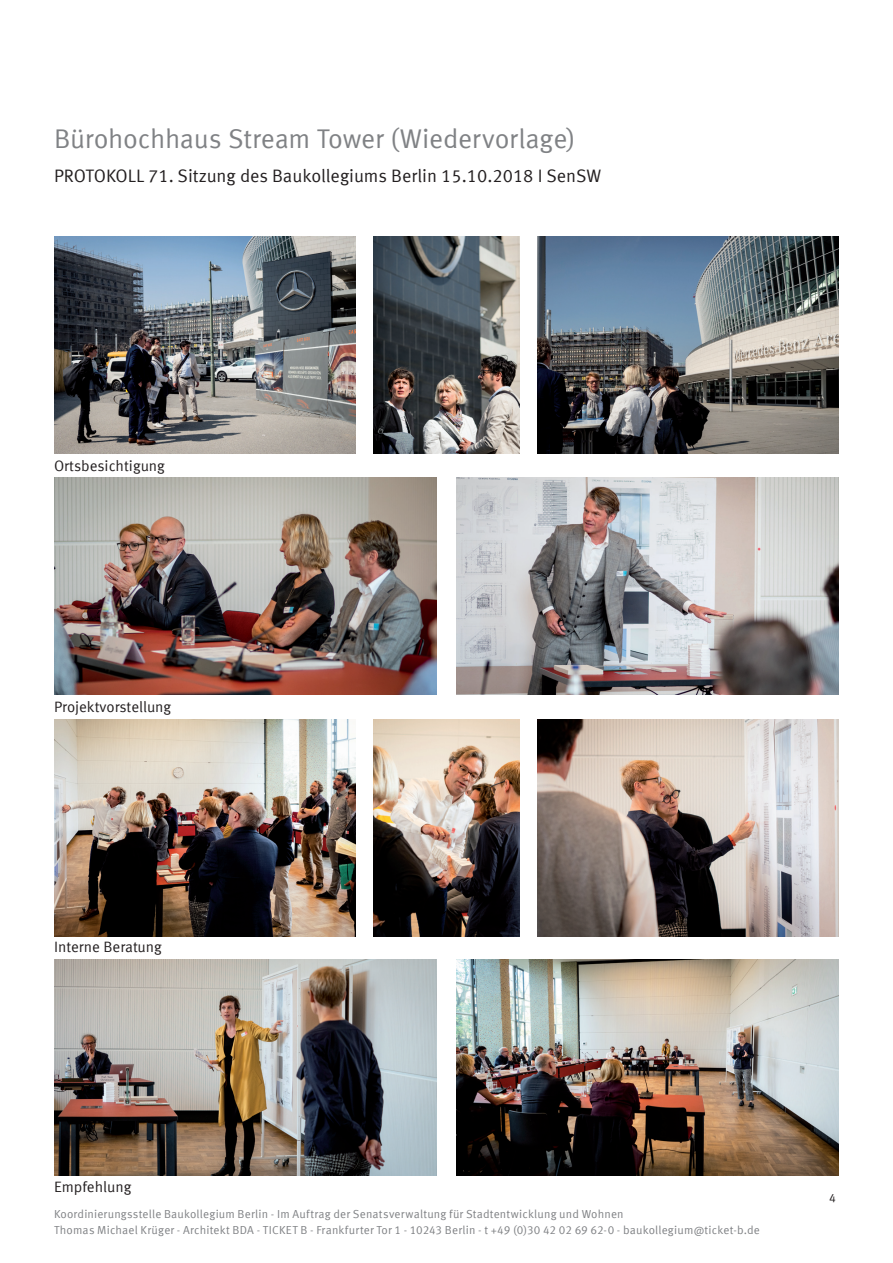
<style>
.page{position:relative;width:893px;height:1263px;background:#fff}
.page>*{position:absolute;margin:0;border:0;box-sizing:border-box;transform-origin:0 0}
.t1{font:27px "Meta Offc Norm";letter-spacing:-.01em;color:#808285}
.t2{font:18px "Meta Offc Norm";color:#231f20}
.t3{font:15px "Meta Offc Norm";color:#231f20}
.t4{font:12px "Meta Offc Norm";color:#231f20}
.t5{font:11.55px/15.8px "Meta Offc Norm";letter-spacing:.015em;color:#808285}
</style>
<div class="page">
<img style="left:54px;top:237px;width:302px;height:217px">
<img style="left:373px;top:237px;width:146px;height:217px">
<img style="left:537px;top:237px;width:302px;height:217px">
<img style="left:54px;top:478px;width:383px;height:216px">
<img style="left:456px;top:478px;width:383px;height:216px">
<img style="left:537px;top:719px;width:302px;height:217px">
<img style="left:54px;top:719px;width:302px;height:217px">
<img style="left:373px;top:719px;width:146px;height:217px">
<img style="left:54px;top:959px;width:383px;height:217px">
<img style="left:456px;top:959px;width:383px;height:217px">
<h1 class="t1" style="left:54px;top:123px;width:523px">Bürohochhaus Stream Tower (Wiedervorlage)</h1>
<h2 class="t2" style="left:54px;top:166px;width:549px">PROTOKOLL 71. Sitzung des Baukollegiums Berlin 15.10.2018 I SenSW</h2>
<p class="t3" style="left:54px;top:457px;width:112px">Ortsbesichtigung</p>
<p class="t3" style="left:54px;top:698px;width:119px">Projektvorstellung</p>
<p class="t3" style="left:54px;top:938px;width:109px">Interne Beratung</p>
<p class="t3" style="left:54px;top:1178px;width:79px">Empfehlung</p>
<p class="t5" style="left:54px;top:1206px;width:707px">Koordinierungsstelle Baukollegium Berlin - Im Auftrag der Senatsverwaltung für Stadtentwicklung und Wohnen<br>Thomas Michael Krüger - Architekt BDA - TICKET B - Frankfurter Tor 1 - 10243 Berlin - t +49 (0)30 42 02 69 62-0 - baukollegium@ticket-b.de</p>
<p class="t4" style="left:829px;top:1191px;width:8px">4</p>
</div>
